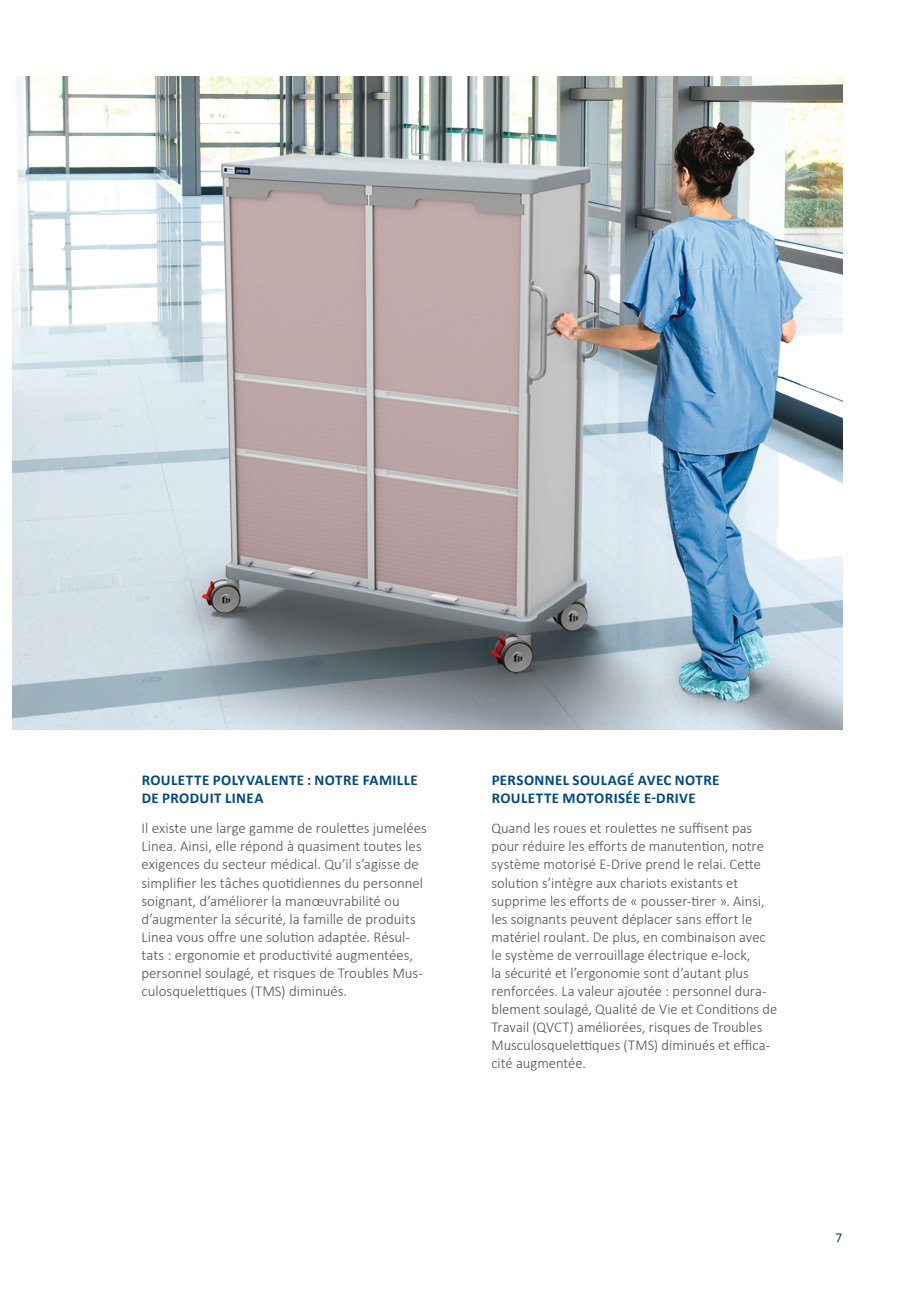
<style>
.page{position:relative;width:919px;height:1289px;background:#fff}
.page>*{position:absolute;margin:0;border:0;box-sizing:border-box;transform-origin:0 0}
.t1{font:300 15px/18px "Calibri";color:#4f4f4e}
.t2{font:700 15px/18px "Calibri";letter-spacing:.025em;color:#00497f}
.t3{font:13.5px "Calibri";color:#00497f}
</style>
<div class="page">
<img style="left:13px;top:77px;width:829px;height:652px">
<p class="t2" style="left:142px;top:771px;width:277px">ROULETTE POLYVALENTE : NOTRE FAMILLE<br>DE PRODUIT LINEA</p>
<p class="t1" style="left:141px;top:819px;width:287px">Il existe une large gamme de roulettes jumelées Linea. Ainsi, elle répond à quasiment toutes les exigences du secteur médical. Qu’il s’agisse de simplifier les tâches quotidiennes du personnel soignant, d’améliorer la manœuvrabilité ou d’augmenter la sécurité, la famille de produits Linea vous offre une solution adaptée. Résul&shy;tats : ergonomie et productivité augmentées, personnel soulagé, et risques de Troubles Mus&shy;culosquelettiques (TMS) diminués.</p>
<p class="t2" style="left:491px;top:771px;width:229px">PERSONNEL SOULAGÉ AVEC NOTRE<br>ROULETTE MOTORISÉE E-DRIVE</p>
<p class="t1" style="left:491px;top:819px;width:287px">Quand les roues et roulettes ne suffisent pas pour réduire les efforts de manutention, notre système motorisé E-Drive prend le relai. Cette solution s’intègre aux chariots existants et supprime les efforts de « pousser-tirer ». Ainsi, les soignants peuvent déplacer sans effort le matériel roulant. De plus, en combinaison avec le système de verrouillage électrique e-lock,<br>la sécurité et l’ergonomie sont d’autant plus renforcées. La valeur ajoutée : personnel dura&shy;blement soulagé, Qualité de Vie et Conditions de Travail (QVCT) améliorées, risques de Troubles Musculosquelettiques (TMS) diminués et effica&shy;cité augmentée.</p>
<p class="t3" style="left:835px;top:1228px;width:8px">7</p>
</div>
